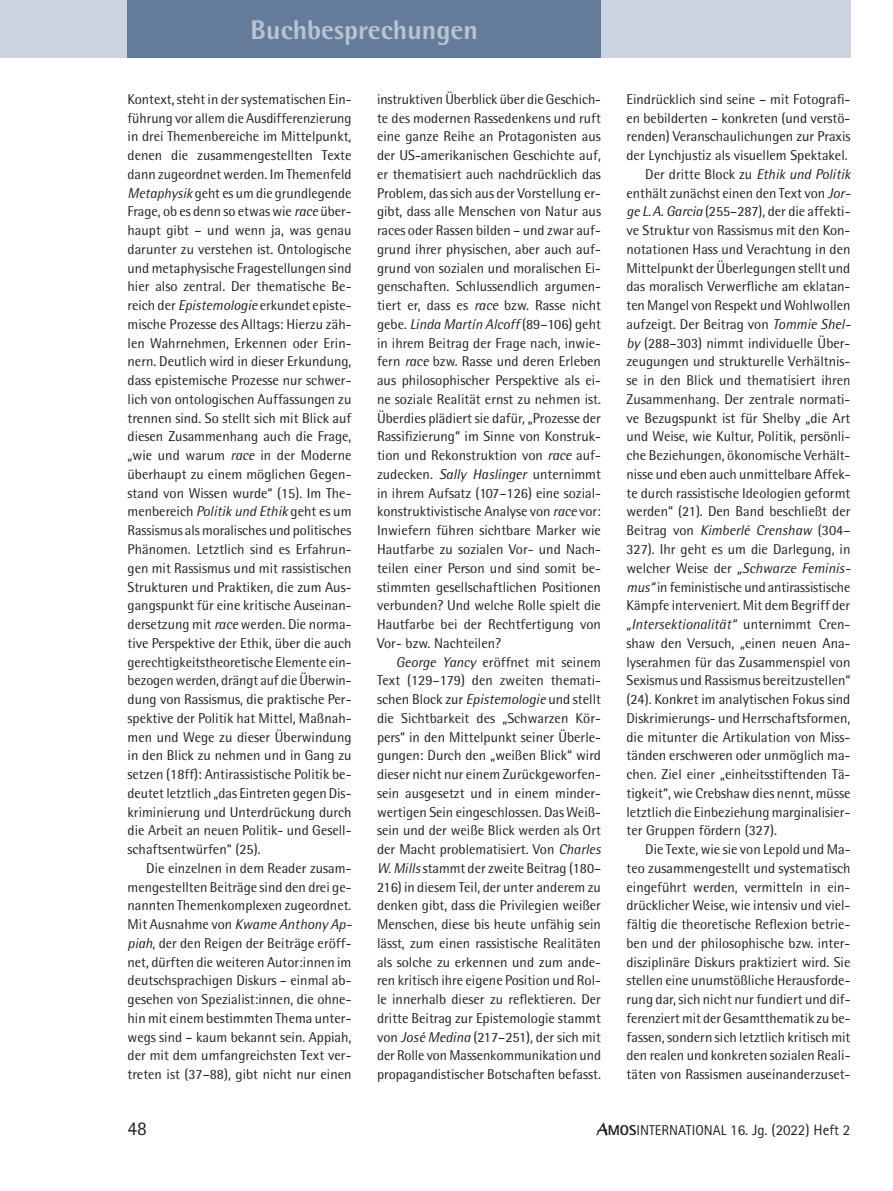
<style>
.page{position:relative;width:893px;height:1191px;background:#fff}
.page>*{position:absolute;margin:0;border:0;box-sizing:border-box;transform-origin:0 0}
.t1{font:800 27px "Rotis Semi Sans";color:#b8c3d4}
.t2{font:19.5px "Rotis Sans Serif";color:#231f20}
.t3{font:15px "Rotis Sans Serif";color:#231f20}
.mE{font:14.25px/18.8px "Rotis Semi Sans";color:#231f20;text-align:justify}
.s1{font-style:italic}
.s2{font-weight:800;font-size:14.25px}
.s3{font-size:14.25px}
</style>
<div class="page">
<div style="left:0;top:0;width:850px;height:57px;background:#ccd4e0"></div>
<div style="left:128px;top:0;width:473px;height:57px;background:#647b99"></div>
<svg style="left:596px;top:1122px;width:12px;height:13px"></svg>
<h1 class="t1" style="left:251px;top:13px;width:229px">Buchbesprechungen</h1>
<p class="mE" style="left:128px;top:89px;width:225px">Kontext, steht in der systematischen Ein&shy;führung vor allem die Ausdifferenzierung in drei Themenbereiche im Mittelpunkt, denen die zusammengestellten Texte dann zugeordnet werden. Im Themenfeld <span class="s1">Metaphysik</span> geht es um die grundlegende Frage, ob es denn so etwas wie <span class="s1">race</span> über&shy;haupt gibt – und wenn ja, was genau darunter zu verstehen ist. Ontologische und metaphysische Fragestellungen sind hier also zentral. Der thematische Be&shy;reich der <span class="s1">Epistemologie</span> erkundet episte&shy;mische Prozesse des Alltags: Hierzu zäh&shy;len Wahrnehmen, Erkennen oder Erin&shy;nern. Deutlich wird in dieser Erkundung, dass epistemische Prozesse nur schwer&shy;lich von ontologischen Auffassungen zu trennen sind. So stellt sich mit Blick auf diesen Zusammenhang auch die Frage, „wie und warum <span class="s1">race</span> in der Moderne überhaupt zu einem möglichen Gegen&shy;stand von Wissen wurde“ (15). Im The&shy;menbereich <span class="s1">Politik und Ethik</span> geht es um Rassismus als moralisches und politisches Phänomen. Letztlich sind es Erfahrun&shy;gen mit Rassismus und mit rassistischen Strukturen und Praktiken, die zum Aus&shy;gangspunkt für eine kritische Auseinan&shy;dersetzung mit <span class="s1">race</span> werden. Die norma&shy;tive Perspektive der Ethik, über die auch gerechtigkeitstheoretische Elemente ein&shy;bezogen werden, drängt auf die Überwin&shy;dung von Rassismus, die praktische Per&shy;spektive der Politik hat Mittel, Maßnah&shy;men und Wege zu dieser Überwindung in den Blick zu nehmen und in Gang zu setzen (18ff): Antirassistische Politik be&shy;deutet letztlich „das Eintreten gegen Dis&shy;kriminierung und Unterdrückung durch die Arbeit an neuen Politik- und Gesell&shy;schaftsentwürfen“ (25).</p>
<p class="mE" style="left:128px;top:858px;width:225px;text-align:left;text-indent:19px">Die einzelnen in dem Reader zusam&shy;mengestellten Beiträge sind den drei ge&shy;nannten Themenkomplexen zugeordnet.<br>Mit Ausnahme von <span class="s1">Kwame Anthony Ap&shy;piah</span>, der den Reigen der Beiträge eröff&shy;net, dürften die weiteren Autor:innen im deutschsprachigen Diskurs – einmal ab&shy;gesehen von Spezialist:innen, die ohne&shy;hin mit einem bestimmten Thema unter&shy;wegs sind – kaum bekannt sein. Appiah, der mit dem umfangreichsten Text ver&shy;treten ist (37–88), gibt nicht nur einen</p>
<p class="mE" style="left:377px;top:89px;width:225px">instruktiven Überblick über die Geschich&shy;te des modernen Rassedenkens und ruft eine ganze Reihe an Protagonisten aus der US-amerikanischen Geschichte auf, er thematisiert auch nachdrücklich das Problem, das sich aus der Vorstellung er&shy;gibt, dass alle Menschen von Natur aus races oder Rassen bilden – und zwar auf&shy;grund ihrer physischen, aber auch auf&shy;grund von sozialen und moralischen Ei&shy;genschaften. Schlussendlich argumen&shy;tiert er, dass es <span class="s1">race</span> bzw. Rasse nicht gebe. <span class="s1">Linda Martín Alcoff</span> (89–106) geht in ihrem Beitrag der Frage nach, inwie&shy;fern <span class="s1">race</span> bzw. Rasse und deren Erleben aus philosophischer Perspektive als ei&shy;ne soziale Realität ernst zu nehmen ist.<br>Überdies plädiert sie dafür, „Prozesse der Rassifizierung“ im Sinne von Konstruk&shy;tion und Rekonstruktion von <span class="s1">race</span> auf&shy;zudecken. <span class="s1">Sally Haslinger</span> unternimmt in ihrem Aufsatz (107–126) eine sozial&shy;konstruktivistische Analyse von <span class="s1">race</span> vor:<br>Inwiefern führen sichtbare Marker wie Hautfarbe zu sozialen Vor- und Nach&shy;teilen einer Person und sind somit be&shy;stimmten gesellschaftlichen Positionen verbunden? Und welche Rolle spielt die Hautfarbe bei der Rechtfertigung von Vor- bzw. Nachteilen?</p>
<p class="mE" style="left:377px;top:652px;width:226px;text-indent:19px"><span class="s1">George Yancy</span> eröffnet mit seinem Text (129–179) den zweiten themati&shy;schen Block zur <span class="s1">Epistemologie</span> und stellt die Sichtbarkeit des „Schwarzen Kör&shy;pers“ in den Mittelpunkt seiner Überle&shy;gungen: Durch den „weißen Blick“ wird dieser nicht nur einem Zurückgeworfen&shy;sein ausgesetzt und in einem minder&shy;wertigen Sein eingeschlossen. Das Weiß&shy;sein und der weiße Blick werden als Ort der Macht problematisiert. Von <span class="s1">Charles W. Mills</span> stammt der zweite Beitrag (180– 216) in diesem Teil, der unter anderem zu denken gibt, dass die Privilegien weißer Menschen, diese bis heute unfähig sein lässt, zum einen rassistische Realitäten als solche zu erkennen und zum ande&shy;ren kritisch ihre eigene Position und Rol&shy;le innerhalb dieser zu reflektieren. Der dritte Beitrag zur Epistemologie stammt von <span class="s1">José Medina</span> (217–251), der sich mit der Rolle von Massenkommunikation und propagandistischer Botschaften befasst.</p>
<p class="mE" style="left:626px;top:89px;width:225px">Eindrücklich sind seine – mit Fotografi&shy;en bebilderten – konkreten (und verstö&shy;renden) Veranschaulichungen zur Praxis der Lynchjustiz als visuellem Spektakel.</p>
<p class="mE" style="left:626px;top:164px;width:226px;text-align:left;text-indent:19px">Der dritte Block zu <span class="s1">Ethik und Politik </span>enthält zunächst einen den Text von <span class="s1">Jor&shy;ge L.A. Garcia</span> (255–287), der die affekti&shy;ve Struktur von Rassismus mit den Kon&shy;notationen Hass und Verachtung in den Mittelpunkt der Überlegungen stellt und das moralisch Verwerfliche am eklatan&shy;ten Mangel von Respekt und Wohlwollen aufzeigt. Der Beitrag von <span class="s1">Tommie Shel&shy;by</span> (288–303) nimmt individuelle Über&shy;zeugungen und strukturelle Verhältnis&shy;se in den Blick und thematisiert ihren Zusammenhang. Der zentrale normati&shy;ve Bezugspunkt ist für Shelby „die Art und Weise, wie Kultur, Politik, persönli&shy;che Beziehungen, ökonomische Verhält&shy;nisse und eben auch unmittelbare Affek&shy;te durch rassistische Ideologien geformt werden“ (21). Den Band beschließt der Beitrag von <span class="s1">Kimberlé Crenshaw</span> (304– 327). Ihr geht es um die Darlegung, in welcher Weise der <span class="s1">„Schwarze Feminis&shy;mus“</span> in feministische und antirassistische Kämpfe interveniert. Mit dem Begriff der <span class="s1">„Intersektionalität“</span> unternimmt Cren&shy;shaw den Versuch, „einen neuen Ana&shy;lyserahmen für das Zusammenspiel von Sexismus und Rassismus bereitzustellen“ (24). Konkret im analytischen Fokus sind Diskrimierungs- und Herrschaftsformen, die mitunter die Artikulation von Miss&shy;tänden erschweren oder unmöglich ma&shy;chen. Ziel einer „einheitsstiftenden Tä&shy;tigkeit“, wie Crebshaw dies nennt, müsse letztlich die Einbeziehung marginalisier&shy;ter Gruppen fördern (327).</p>
<p class="mE" style="left:626px;top:839px;width:225px;text-indent:19px">Die Texte, wie sie von Lepold und Ma&shy;teo zusammengestellt und systematisch eingeführt werden, vermitteln in ein&shy;drücklicher Weise, wie intensiv und viel&shy;fältig die theoretische Reflexion betrie&shy;ben und der philosophische bzw. inter&shy;disziplinäre Diskurs praktiziert wird. Sie stellen eine unumstößliche Herausforde&shy;rung dar, sich nicht nur fundiert und dif&shy;ferenziert mit der Gesamtthematik zu be&shy;fassen, sondern sich letztlich kritisch mit den realen und konkreten sozialen Reali&shy;täten von Rassismen auseinanderzuset-</p>
<h2 class="t2" style="left:128px;top:1117px;width:21px">48</h2>
<p class="t3" style="left:608px;top:1121px;width:244px"><span class="s2">MOS</span><span class="s3">INTERNATIONAL</span> 16. Jg. (2022) Heft 2</p>
</div>
